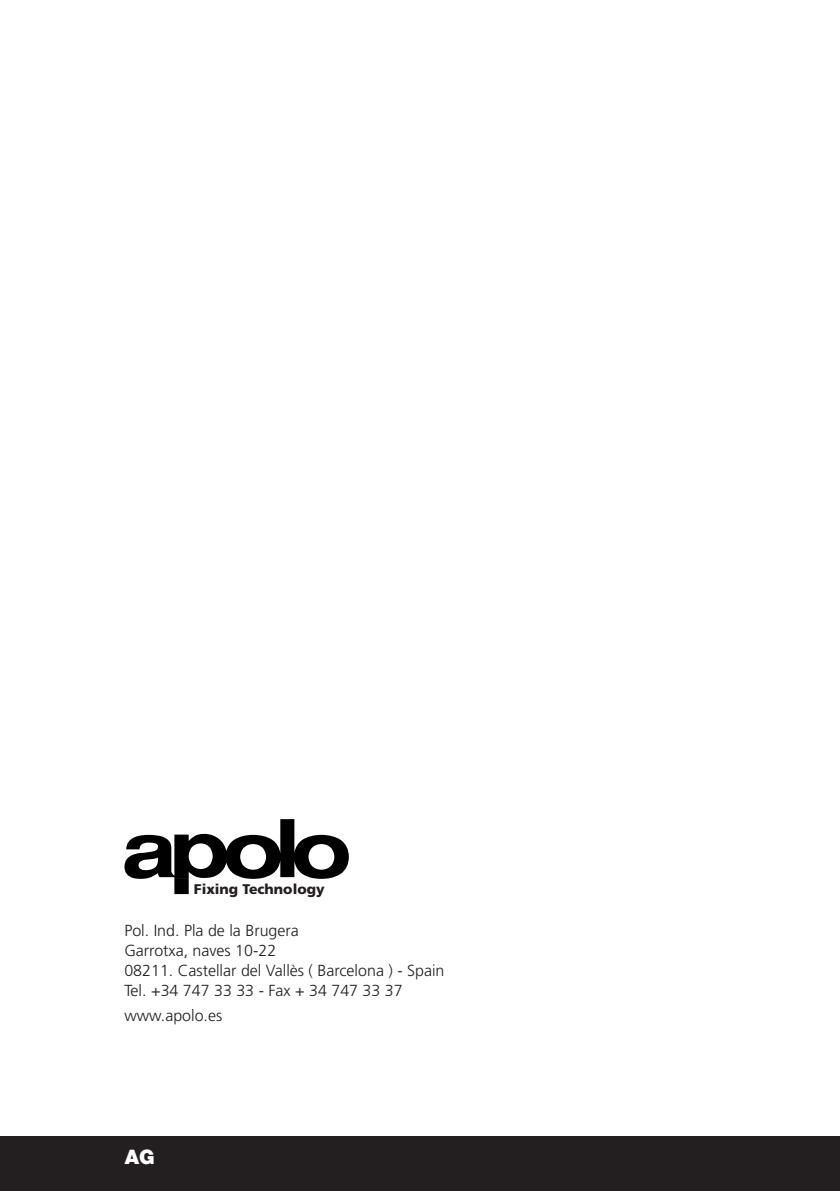
<style>
.page{position:relative;width:840px;height:1191px;background:#fff}
.page>*{position:absolute;margin:0;border:0;box-sizing:border-box;transform-origin:0 0}
.t1{font:900 20px "Helvetica Neue";color:#fff}
.t2{font:300 16px/20px "Frutiger";color:#231f20}
.t3{font:900 14px "Frutiger";color:#231f20}
</style>
<div class="page">
<div style="left:0;top:1136px;width:839px;height:55px;background:#231f20"></div>
<svg style="left:124px;top:819px;width:224px;height:75px"></svg>
<p class="t3" style="left:194px;top:880px;width:132px">Fixing Technology</p>
<p class="t2" style="left:124px;top:920px;width:321px">Pol. Ind. Pla de la Brugera<br>Garrotxa, naves 10-22<br>08211. Castellar del Vallès ( Barcelona ) - Spain<br>Tel. +34 747 33 33 - Fax + 34 747 33 37</p>
<p class="t2" style="left:124px;top:1005px;width:99px">www.apolo.es</p>
<p class="t1" style="left:125px;top:1145px;width:31px">AG</p>
</div>
